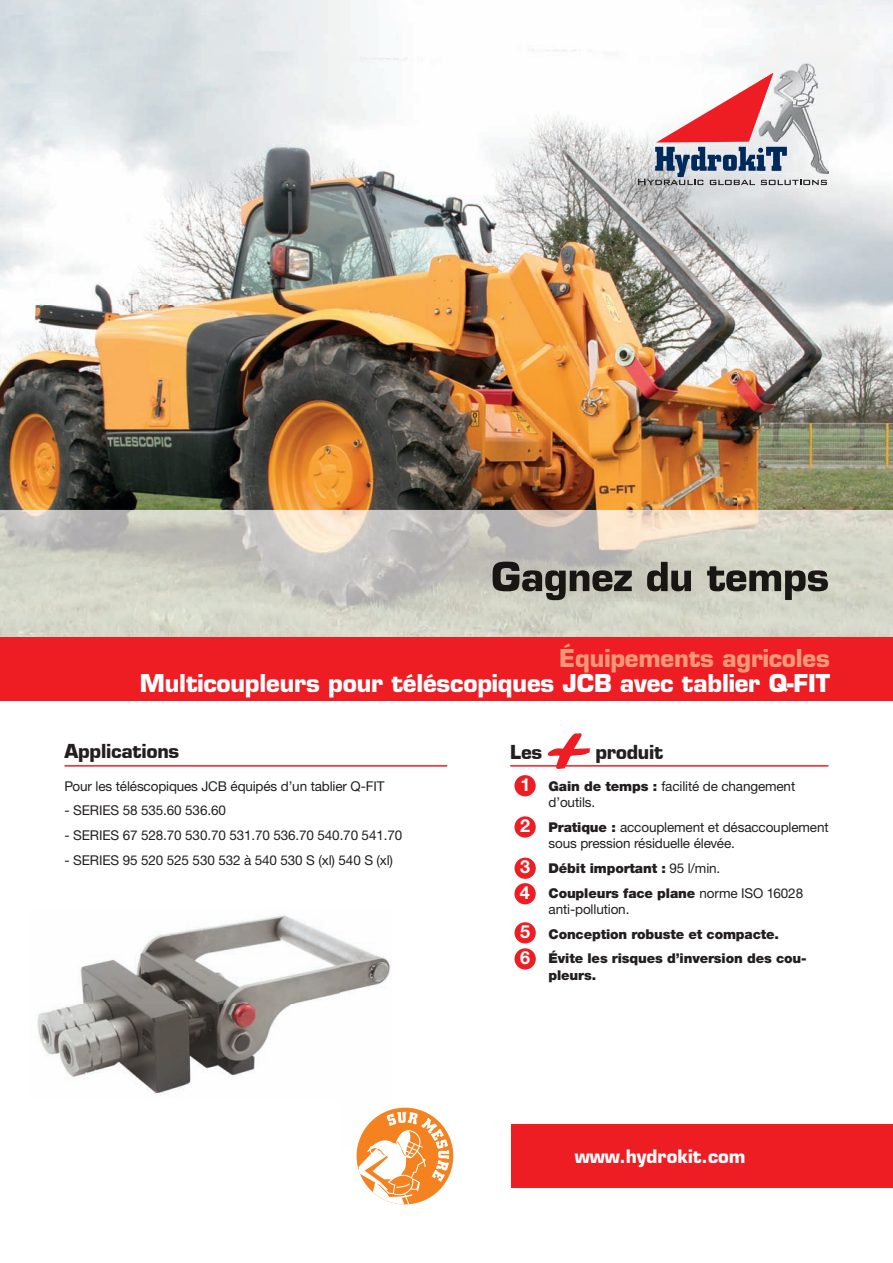
<style>
.page{position:relative;width:893px;height:1263px;background:#fff}
.page>*{position:absolute;margin:0;border:0;box-sizing:border-box;transform-origin:0 0}
.t1{font:700 24px "Eurostile";letter-spacing:-.01em;color:#fff}
.t2{font:700 24px "Eurostile";letter-spacing:-.01em;color:#f6977a}
.t3{font:900 21px "Eurostile";letter-spacing:-.01em;color:#231f20}
.t4{font:700 18px "Eurostile";color:#fff}
.t5{font:700 18px/25.5px "Helvetica Neue CE";color:#fff}
.t6{font:13.5px/16.2px "Helvetica Neue CE";letter-spacing:-.01em;color:#231f20}
.t7{font:900 13.5px/24.8px "Helvetica Neue CE";letter-spacing:-.01em;color:#231f20}
.s1{font-weight:900}
.s2{font-weight:400}
</style>
<div class="page">
<img style="left:0;top:0;width:893px;height:637px">
<svg style="left:548px;top:733px;width:43px;height:36px"></svg>
<img style="left:37px;top:915px;width:354px;height:233px">
<div style="left:514px;top:775px;width:22px;height:21px;background:#ee1d23;border-radius:50%"></div>
<svg style="left:514px;top:816px;width:22px;height:22px"></svg>
<div style="left:520px;top:819px;width:10px;height:14px;background:#ee1d23"></div>
<div style="left:514px;top:858px;width:22px;height:21px;background:#ee1d23;border-radius:50%"></div>
<div style="left:514px;top:883px;width:22px;height:21px;background:#ee1d23;border-radius:50%"></div>
<div style="left:514px;top:922px;width:22px;height:21px;background:#ee1d23;border-radius:50%"></div>
<svg style="left:357px;top:1108px;width:96px;height:96px"></svg>
<img style="left:359px;top:1170px;width:49px;height:34px">
<img style="left:361px;top:1130px;width:26px;height:34px">
<svg style="left:387px;top:1112px;width:62px;height:70px"></svg>
<hr style="left:65px;top:765px;width:382px;height:2px;background:#ee1d23">
<hr style="left:510px;top:765px;width:318px;height:2px;background:#ee1d23">
<div style="left:514px;top:948px;width:22px;height:21px;background:#ee1d23;border-radius:50%"></div>
<div style="left:511px;top:1124px;width:382px;height:63px;background:#ee1d23"></div>
<svg style="left:638px;top:73px;width:189px;height:112px"></svg>
<img style="left:759px;top:64px;width:70px;height:109px">
<img style="left:759px;top:73px;width:14px;height:41px">
<img style="left:759px;top:147px;width:28px;height:24px">
<div style="left:0;top:637px;width:893px;height:64px;background:#ee1d23"></div>
<img style="left:493px;top:562px;width:335px;height:38px">
<h1 class="t2" style="left:559px;top:643px;width:272px">Équipements agricoles</h1>
<h1 class="t1" style="left:140px;top:668px;width:692px">Multicoupleurs pour téléscopiques JCB avec tablier Q-FIT</h1>
<h2 class="t3" style="left:65px;top:740px;width:116px">Applications</h2>
<p class="t6" style="left:65px;top:778px;width:322px">Pour les téléscopiques JCB équipés d’un tablier Q-FIT</p>
<p class="t6" style="left:65px;top:802px;width:163px">- SERIES 58 535.60 536.60</p>
<p class="t6" style="left:65px;top:827px;width:339px">- SERIES 67 528.70 530.70 531.70 536.70 540.70 541.70</p>
<p class="t6" style="left:65px;top:852px;width:330px">- SERIES 95 520 525 530 532 à 540 530 S (xl) 540 S (xl)</p>
<h2 class="t3" style="left:510px;top:740px;width:34px">Les</h2>
<h2 class="t3" style="left:595px;top:740px;width:69px">produit</h2>
<p class="t6" style="left:549px;top:778px;width:248px"><span class="s1">Gain de temps :</span> facilité de changement d’outils.</p>
<p class="t6" style="left:549px;top:819px;width:282px"><span class="s1">Pratique :</span> accouplement et désaccouplement sous pression résiduelle élevée.</p>
<p class="t7" style="left:549px;top:856px;width:256px">Débit important : <span class="s2">95 l/min.<br></span>Coupleurs face plane <span class="s2">norme ISO 16028</span></p>
<p class="t6" style="left:549px;top:901px;width:82px">anti-pollution.</p>
<p class="t7" style="left:549px;top:921px;width:260px">Conception robuste et compacte.<br>Évite les risques d’inversion des cou-</p>
<p class="t7" style="left:549px;top:962px;width:49px">pleurs.</p>
<h3 class="t5" style="left:520px;top:772px;width:12px">1</h3>
<h3 class="t5" style="left:520px;top:813px;width:12px">2</h3>
<h3 class="t5" style="left:520px;top:854px;width:12px">3<br>4</h3>
<h3 class="t5" style="left:520px;top:919px;width:12px">5</h3>
<h3 class="t5" style="left:520px;top:945px;width:12px">6</h3>
<h3 class="t4" style="left:575px;top:1145px;width:172px">www.hydrokit.com</h3>
</div>
